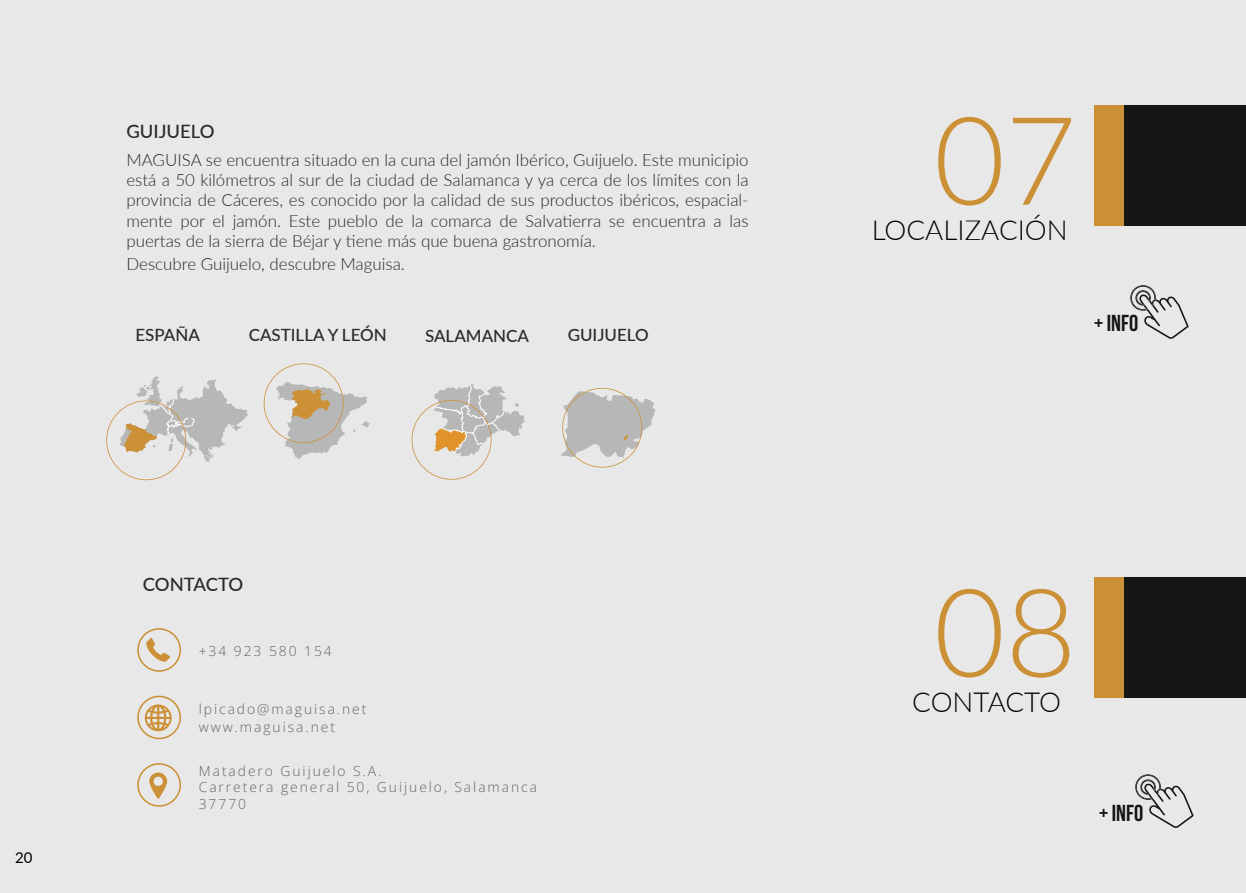
<style>
.page{position:relative;width:1246px;height:893px;background:#e8e8e8}
.page>*{position:absolute;margin:0;border:0;box-sizing:border-box;transform-origin:0 0}
.t1{font:300 122.7px "Lato";color:#cc9137}
.t2{font:300 27.6px "Lato";color:#020303}
.t3{font:23.1px "Bebas Neue";color:#151515}
.t4{font:500 18.45px "Lato";color:#2b2828}
.t5{font:300 16.95px/20.2px "Lato";color:#2b2828;text-align:justify}
.t6{font:500 16.95px "Lato";color:#2b2828}
.t7{font:15px "Lato";color:#000}
.t8{font:300 13.8px/16.6px "Open Sans";letter-spacing:.14em;color:#676767}
</style>
<div class="page">
<div style="left:1095px;top:105px;width:151px;height:121px;background:#161616"></div>
<div style="left:1095px;top:105px;width:29px;height:121px;background:#cc9137"></div>
<div style="left:1095px;top:577px;width:151px;height:121px;background:#161616"></div>
<div style="left:1095px;top:577px;width:29px;height:121px;background:#cc9137"></div>
<svg style="left:264px;top:363px;width:106px;height:96px"></svg>
<svg style="left:106px;top:376px;width:142px;height:104px"></svg>
<svg style="left:412px;top:384px;width:113px;height:96px"></svg>
<svg style="left:561px;top:388px;width:95px;height:80px"></svg>
<svg style="left:137px;top:628px;width:44px;height:44px"></svg>
<svg style="left:137px;top:696px;width:44px;height:43px"></svg>
<svg style="left:137px;top:763px;width:44px;height:44px"></svg>
<svg style="left:1135px;top:774px;width:58px;height:54px"></svg>
<svg style="left:1130px;top:285px;width:59px;height:54px"></svg>
<p class="t7" style="left:15px;top:846px;width:19px">20</p>
<p class="t4" style="left:126px;top:118px;width:90px">GUIJUELO</p>
<p class="t5" style="left:126px;top:149px;width:624px">MAGUISA se encuentra situado en la cuna del jamón Ibérico, Guijuelo. Este municipio está a 50 kilómetros al sur de la ciudad de Salamanca y ya cerca de los límites con la provincia de Cáceres, es conocido por la calidad de sus productos ibéricos, espacial&shy;mente por el jamón. Este pueblo de la comarca de Salvatierra se encuentra a las puertas de la sierra de Béjar y tiene más que buena gastronomía.</p>
<p class="t5" style="left:126px;top:253px;width:280px">Descubre Guijuelo, descubre Maguisa.</p>
<p class="t6" style="left:135px;top:322px;width:66px">ESPAÑA</p>
<p class="t6" style="left:249px;top:323px;width:140px">CASTILLA Y LEÓN</p>
<p class="t6" style="left:425px;top:323px;width:105px">SALAMANCA</p>
<p class="t6" style="left:568px;top:322px;width:82px">GUIJUELO</p>
<p class="t4" style="left:143px;top:571px;width:102px">CONTACTO</p>
<p class="t8" style="left:199px;top:642px;width:134px">+34 923 580 154</p>
<p class="t8" style="left:199px;top:700px;width:169px">lpicado@maguisa.net</p>
<p class="t8" style="left:199px;top:719px;width:138px">www.maguisa.net</p>
<p class="t8" style="left:199px;top:762px;width:340px">Matadero Guijuelo S.A.<br>Carretera general 50, Guijuelo, Salamanca<br>37770</p>
<h1 class="t1" style="left:934px;top:75px;width:144px">07</h1>
<h2 class="t2" style="left:872px;top:211px;width:198px">LOCALIZACIÓN</h2>
<h3 class="t3" style="left:1094px;top:311px;width:46px">+ INFO</h3>
<h1 class="t1" style="left:934px;top:547px;width:144px">08</h1>
<h2 class="t2" style="left:912px;top:683px;width:150px">CONTACTO</h2>
<h3 class="t3" style="left:1099px;top:800px;width:46px">+ INFO</h3>
</div>
